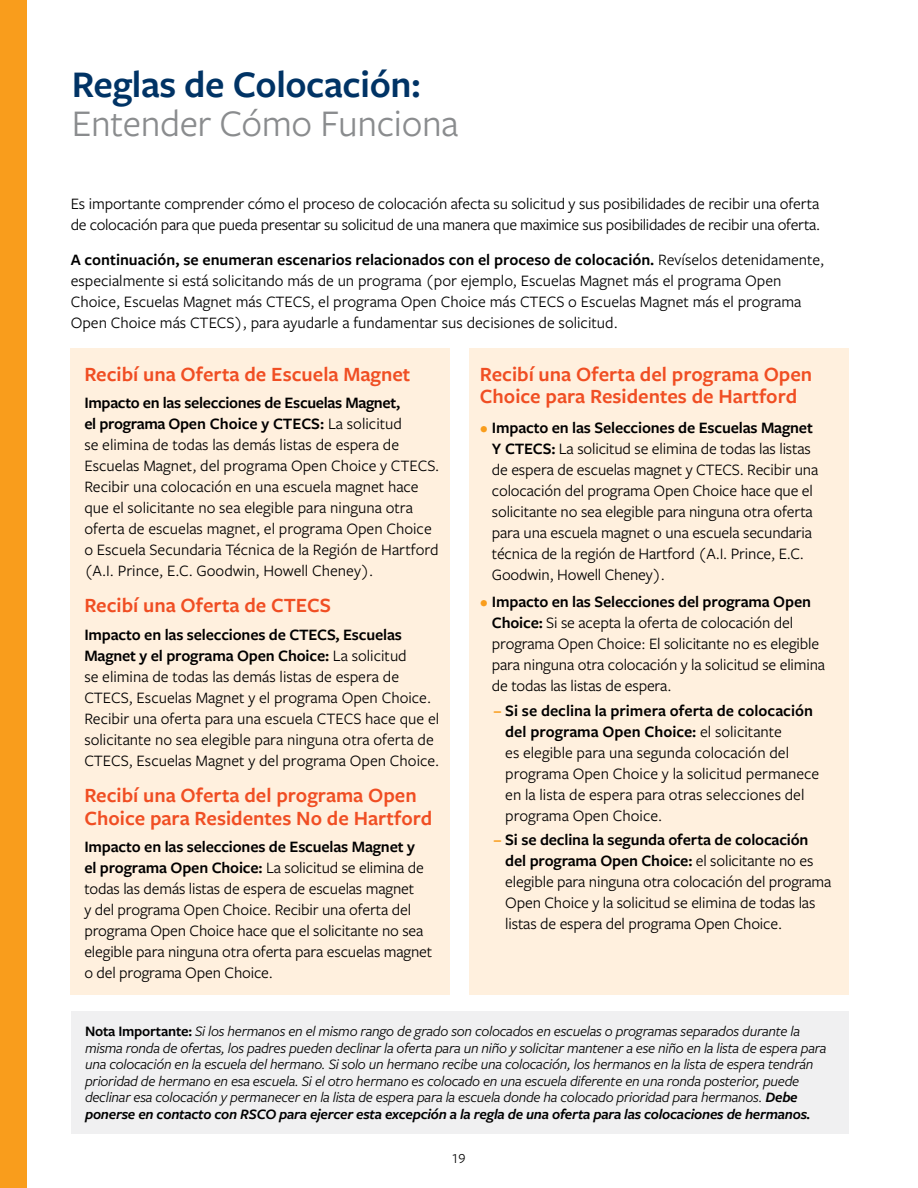
<style>
.page{position:relative;width:918px;height:1188px;background:#fff}
.page>*{position:absolute;margin:0;border:0;box-sizing:border-box;transform-origin:0 0}
.blue_headlines{font:39px/39px "Freight Sans Pro";letter-spacing:-.01em;color:#8a8c8e}
.orange_subheads{font:600 21px/22.5px "Freight Sans Pro";color:#f04e23}
.body_copy{font:600 21px/22.5px "Freight Sans Pro";color:#f04e23}
.body_copy-2{font:16.5px/21px "Freight Sans Pro";letter-spacing:-.01em;color:#000}
.orange_subheads-2{font:16.5px/21px "Freight Sans Pro";letter-spacing:-.01em;color:#000}
.black_second_sub{font:16.5px/21px "Freight Sans Pro";color:#000}
.bold_footnotes{font:italic 15px/16.5px "Freight Sans Pro";letter-spacing:-.015em;color:#000}
.t1{font:14.25px "Freight Sans Pro";color:#000}
.s1{font-weight:600;color:#003365}
.s2{font-weight:600}
.s3{color:#f99d1c}
.s4{font-weight:600;color:#f99d1c}
.s5{font-weight:600;font-style:normal}
</style>
<div class="page">
<div style="left:0;top:0;width:27px;height:1188px;background:#f99d1c"></div>
<div style="left:70px;top:348px;width:380px;height:647px;background:#fff0de"></div>
<div style="left:469px;top:348px;width:379px;height:647px;background:#fff0de"></div>
<div style="left:71px;top:1012px;width:777px;height:122px;background:#f0f0f1"></div>
<h1 class="blue_headlines" style="left:72px;top:64px;width:388px"><span class="s1">Reglas de Colocación:<br></span>Entender Cómo Funciona</h1>
<p class="body_copy-2" style="left:71px;top:193px;width:751px">Es importante comprender cómo el proceso de colocación afecta su solicitud y sus posibilidades de recibir una oferta de colocación para que pueda presentar su solicitud de una manera que maximice sus posibilidades de recibir una oferta.</p>
<p class="body_copy-2" style="left:71px;top:248px;width:755px"><span class="s2">A continuación, se enumeran escenarios relacionados con el proceso de colocación.</span> Revíselos detenidamente, especialmente si está solicitando más de un programa (por ejemplo, Escuelas Magnet más el programa Open Choice, Escuelas Magnet más CTECS, el programa Open Choice más CTECS o Escuelas Magnet más el programa Open Choice más CTECS), para ayudarle a fundamentar sus decisiones de solicitud.</p>
<h2 class="orange_subheads" style="left:84px;top:362px;width:328px">Recibí una Oferta de Escuela Magnet</h2>
<p class="body_copy-2" style="left:84px;top:392px;width:357px"><span class="s2">Impacto en las selecciones de Escuelas Magnet,<br>el programa Open Choice y CTECS:</span> La solicitud<br>se elimina de todas las demás listas de espera de Escuelas Magnet, del programa Open Choice y CTECS.<br>Recibir una colocación en una escuela magnet hace que el solicitante no sea elegible para ninguna otra oferta de escuelas magnet, el programa Open Choice o Escuela Secundaria Técnica de la Región de Hartford (A.I. Prince, E.C. Goodwin, Howell Cheney).</p>
<h2 class="orange_subheads" style="left:84px;top:593px;width:248px">Recibí una Oferta de CTECS</h2>
<h3 class="black_second_sub" style="left:84px;top:624px;width:357px"><span class="s2">Impacto en las selecciones de CTECS, Escuelas Magnet y el programa Open Choice:</span> La solicitud<br>se elimina de todas las demás listas de espera de CTECS, Escuelas Magnet y el programa Open Choice.<br>Recibir una oferta para una escuela CTECS hace que el solicitante no sea elegible para ninguna otra oferta de CTECS, Escuelas Magnet y del programa Open Choice.</h3>
<h2 class="orange_subheads" style="left:84px;top:783px;width:350px">Recibí una Oferta del programa Open<br>Choice para Residentes No de Hartford</h2>
<p class="body_copy-2" style="left:84px;top:836px;width:349px"><span class="s2">Impacto en las selecciones de Escuelas Magnet y<br>el programa Open Choice:</span> La solicitud se elimina de todas las demás listas de espera de escuelas magnet<br>y del programa Open Choice. Recibir una oferta del programa Open Choice hace que el solicitante no sea elegible para ninguna otra oferta para escuelas magnet o del programa Open Choice.</p>
<p class="body_copy" style="left:480px;top:362px;width:334px">Recibí una Oferta del programa Open<br>Choice para Residentes de Hartford</p>
<h2 class="orange_subheads-2" style="left:492px;top:416px;width:328px;text-indent:-12px"><span class="s3">•</span> <span class="s2">Impacto en las Selecciones de Escuelas Magnet Y CTECS:</span> La solicitud se elimina de todas las listas de espera de escuelas magnet y CTECS. Recibir una colocación del programa Open Choice hace que el solicitante no sea elegible para ninguna otra oferta para una escuela magnet o una escuela secundaria técnica de la región de Hartford (A.I. Prince, E.C.<br>Goodwin, Howell Cheney).</h2>
<p class="body_copy-2" style="left:492px;top:591px;width:335px;text-indent:-12px"><span class="s3">•</span> <span class="s2">Impacto en las Selecciones del programa Open Choice:</span> Si se acepta la oferta de colocación del programa Open Choice: El solicitante no es elegible para ninguna otra colocación y la solicitud se elimina de todas las listas de espera.</p>
<p class="body_copy-2" style="left:505px;top:699px;width:316px;text-indent:-12px"><span class="s4">–</span> <span class="s2">Si se declina la primera oferta de colocación del programa Open Choice:</span> el solicitante<br>es elegible para una segunda colocación del programa Open Choice y la solicitud permanece en la lista de espera para otras selecciones del programa Open Choice.</p>
<p class="body_copy-2" style="left:505px;top:828px;width:328px;text-indent:-12px"><span class="s4">–</span> <span class="s2">Si se declina la segunda oferta de colocación del programa Open Choice:</span> el solicitante no es elegible para ninguna otra colocación del programa Open Choice y la solicitud se elimina de todas las listas de espera del programa Open Choice.</p>
<h3 class="bold_footnotes" style="left:85px;top:1022px;width:743px"><span class="s5">Nota Importante:</span> Si los hermanos en el mismo rango de grado son colocados en escuelas o programas separados durante la misma ronda de ofertas, los padres pueden declinar la oferta para un niño y solicitar mantener a ese niño en la lista de espera para una colocación en la escuela del hermano. Si solo un hermano recibe una colocación, los hermanos en la lista de espera tendrán prioridad de hermano en esa escuela. Si el otro hermano es colocado en una escuela diferente en una ronda posterior, puede declinar esa colocación y permanecer en la lista de espera para la escuela donde ha colocado prioridad para hermanos. <span class="s2">Debe ponerse en contacto con RSCO para ejercer esta excepción a la regla de una oferta para las colocaciones de hermanos.</span></h3>
<p class="t1" style="left:451px;top:1149px;width:16px">19</p>
</div>
